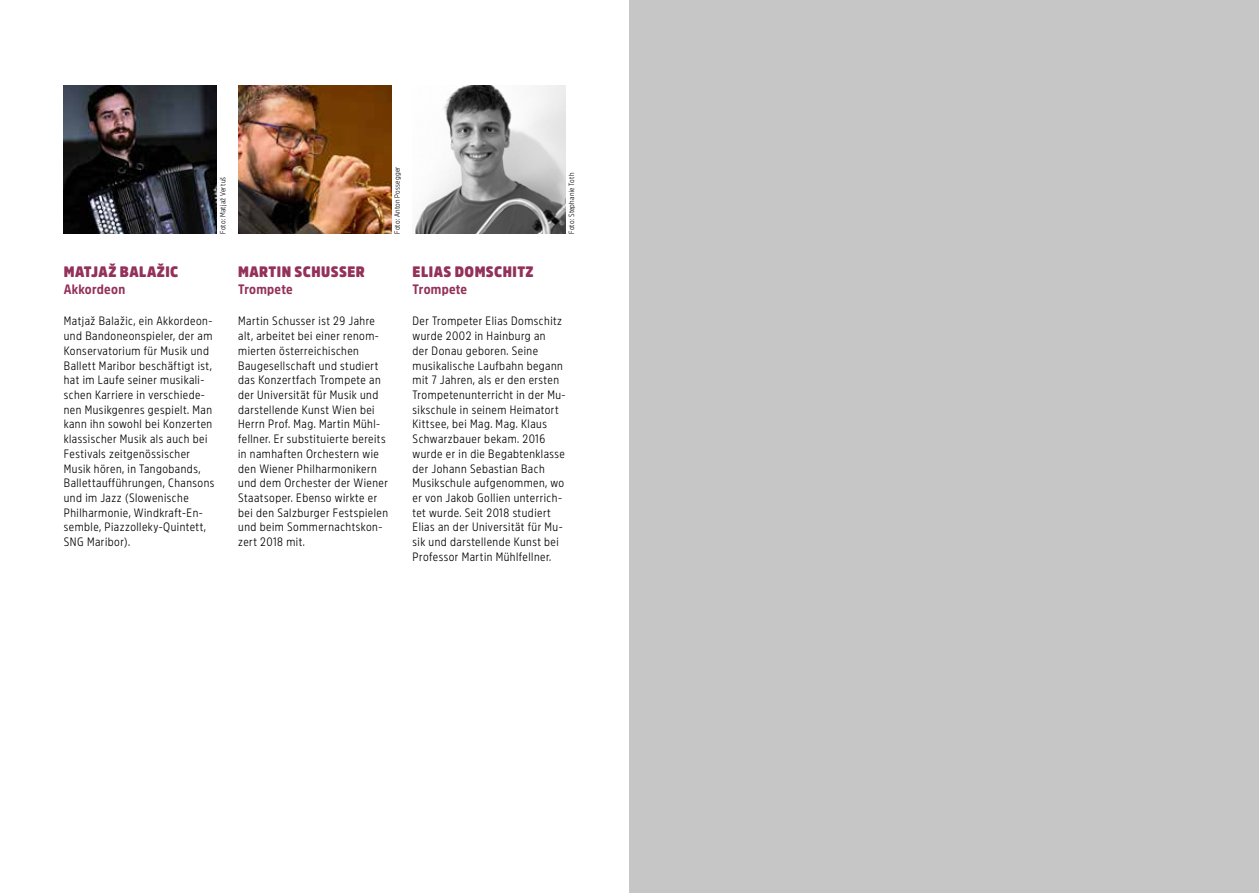
<style>
.page{position:relative;width:1259px;height:893px;background:#fff}
.page>*{position:absolute;margin:0;border:0;box-sizing:border-box;transform-origin:0 0}
.t1{font:900 15px "Amsi Pro Narrow";letter-spacing:.03em;color:#93315a}
.t2{font:700 13.5px "Amsi Pro Narrow";letter-spacing:.02em;color:#93315a}
.t3{font:300 12px/14.7px "Amsi Pro Narrow";letter-spacing:.04em;color:#000}
.t4{font:300 7.5px "Amsi Pro Narrow";letter-spacing:.03em;color:#000}
</style>
<div class="page">
<img style="left:415px;top:85px;width:151px;height:149px">
<img style="left:238px;top:85px;width:153px;height:149px">
<img style="left:64px;top:85px;width:153px;height:149px">
<div style="left:629px;top:0;width:630px;height:893px;background:#c6c6c6"></div>
<p class="t4" style="left:217px;top:234px;width:59px;rotate:-90deg">Foto: Matjaž Vertuš</p>
<p class="t4" style="left:391px;top:234px;width:69px;rotate:-90deg">Foto: Anton Possegger</p>
<p class="t4" style="left:565px;top:234px;width:63px;rotate:-90deg">Foto: Stephanie Toth</p>
<p class="t1" style="left:64px;top:260px;width:116px">MATJAŽ BALAŽIC</p>
<p class="t2" style="left:64px;top:278px;width:63px">Akkordeon</p>
<p class="t3" style="left:64px;top:313px;width:152px">Matjaž Balažic, ein Akkordeon&shy;und Bandoneonspieler, der am<br>Konservatorium für Musik und<br>Ballett Maribor beschäftigt ist, hat im Laufe seiner musikali&shy;schen Karriere in verschiede&shy;nen Musikgenres gespielt. Man kann ihn sowohl bei Konzerten klassischer Musik als auch bei<br>Festivals zeitgenössischer<br>Musik hören, in Tangobands,<br>Ballettaufführungen, Chansons und im Jazz (Slowenische<br>Philharmonie, Windkraft-En&shy;semble, Piazzolleky-Quintett,<br>SNG Maribor).</p>
<p class="t1" style="left:238px;top:260px;width:128px">MARTIN SCHUSSER</p>
<p class="t2" style="left:238px;top:278px;width:56px">Trompete</p>
<p class="t3" style="left:238px;top:313px;width:151px">Martin Schusser ist 29 Jahre alt, arbeitet bei einer renom&shy;mierten österreichischen<br>Baugesellschaft und studiert das Konzertfach Trompete an der Universität für Musik und darstellende Kunst Wien bei<br>Herrn Prof. Mag. Martin Mühl&shy;fellner. Er substituierte bereits in namhaften Orchestern wie den Wiener Philharmonikern und dem Orchester der Wiener<br>Staatsoper. Ebenso wirkte er bei den Salzburger Festspielen und beim Sommernachtskon&shy;zert 2018 mit.</p>
<p class="t1" style="left:413px;top:260px;width:123px">ELIAS DOMSCHITZ</p>
<p class="t2" style="left:412px;top:278px;width:56px">Trompete</p>
<p class="t3" style="left:412px;top:313px;width:154px">Der Trompeter Elias Domschitz wurde 2002 in Hainburg an<br>der Donau geboren. Seine musikalische Laufbahn begann mit 7 Jahren, als er den ersten<br>Trompetenunterricht in der Mu&shy;sikschule in seinem Heimatort<br>Kittsee, bei Mag. Mag. Klaus<br>Schwarzbauer bekam. 2016 wurde er in die Begabtenklasse der Johann Sebastian Bach<br>Musikschule aufgenommen, wo er von Jakob Gollien unterrich&shy;tet wurde. Seit 2018 studiert<br>Elias an der Universität für Mu&shy;sik und darstellende Kunst bei<br>Professor Martin Mühlfellner.</p>
</div>
